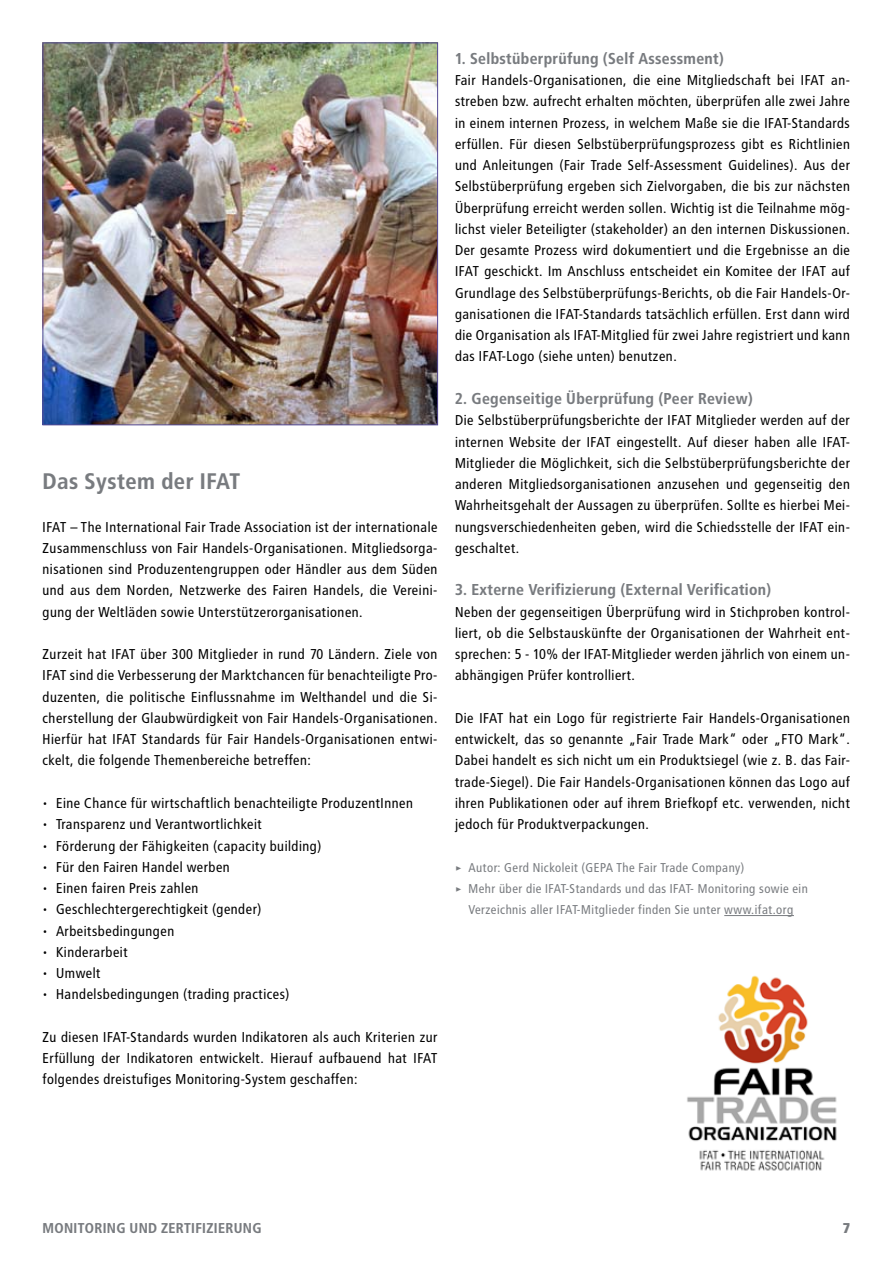
<style>
.page{position:relative;width:893px;height:1263px;background:#fff}
.page>*{position:absolute;margin:0;border:0;box-sizing:border-box;transform-origin:0 0}
.t1{font:700 22.5px "Transit";color:#787b7f}
.t2{font:700 15.75px "Transit";color:#787b7f}
.t3{font:14.25px/21.3px "Transit";color:#000;text-align:justify}
.t4{font:700 14.25px "Transit";color:#787b7f}
.t5{font:12.75px "Transit";color:#787b7f}
</style>
<div class="page">
<img style="left:45px;top:45px;width:391px;height:378px">
<div style="left:43px;top:43px;width:395px;height:382px;border:1px solid #544994"></div>
<img style="left:687px;top:975px;width:150px;height:196px">
<hr style="left:724px;top:915px;width:70px;height:1px;background:#787b7f">
<h1 class="t1" style="left:43px;top:468px;width:187px">Das System der I FAT</h1>
<p class="t3" style="left:43px;top:516px;width:397px">IFAT – The International Fair Trade Association ist der internationale Zusammenschluss von Fair Handels-Organisationen. Mitgliedsorga&shy;nisationen sind Produzentengruppen oder Händler aus dem Süden und aus dem Norden, Netzwerke des Fairen Handels, die Vereini&shy;gung der Weltläden sowie Unterstützerorganisationen.</p>
<p class="t3" style="left:43px;top:644px;width:397px">Zurzeit hat IFAT über 300 Mitglieder in rund 70 Ländern. Ziele von IFAT sind die Verbesserung der Marktchancen für benachteiligte Pro&shy;duzenten, die politische Einflussnahme im Welthandel und die Si&shy;cherstellung der Glaubwürdigkeit von Fair Handels-Organisationen.<br>Hierfür hat IFAT Standards für Fair Handels-Organisationen entwi&shy;ckelt, die folgende Themenbereiche betreffen:</p>
<p class="t3" style="left:43px;top:792px;width:372px">• Eine Chance für wirtschaftlich benachteiligte ProduzentInnen</p>
<p class="t3" style="left:43px;top:814px;width:221px">• Transparenz und Verantwortlichkeit</p>
<p class="t3" style="left:43px;top:835px;width:281px">• Förderung der Fähigkeiten (capacity building)</p>
<p class="t3" style="left:43px;top:856px;width:189px">• Für den Fairen Handel werben</p>
<p class="t3" style="left:43px;top:877px;width:158px">• Einen fairen Preis zahlen</p>
<p class="t3" style="left:43px;top:899px;width:221px">• Geschlechtergerechtigkeit (gender)</p>
<p class="t3" style="left:43px;top:920px;width:134px">• Arbeitsbedingungen</p>
<p class="t3" style="left:43px;top:941px;width:87px">• Kinderarbeit</p>
<p class="t3" style="left:43px;top:962px;width:60px">• Umwelt</p>
<p class="t3" style="left:43px;top:984px;width:249px">• Handelsbedingungen (trading practices)</p>
<p class="t3" style="left:43px;top:1026px;width:397px">Zu diesen IFAT-Standards wurden Indikatoren als auch Kriterien zur Erfüllung der Indikatoren entwickelt. Hierauf aufbauend hat IFAT folgendes dreistufiges Monitoring-System geschaffen:</p>
<p class="t2" style="left:455px;top:49px;width:271px">1. Selbstüberprüfung (Self Assessment)</p>
<p class="t3" style="left:455px;top:70px;width:397px">Fair Handels-Organisationen, die eine Mitgliedschaft bei IFAT an&shy;streben bzw. aufrecht erhalten möchten, überprüfen alle zwei Jahre in einem internen Prozess, in welchem Maße sie die IFAT-Standards erfüllen. Für diesen Selbstüberprüfungsprozess gibt es Richtlinien und Anleitungen (Fair Trade Self-Assessment Guidelines). Aus der Selbstüberprüfung ergeben sich Zielvorgaben, die bis zur nächsten Überprüfung erreicht werden sollen. Wichtig ist die Teilnahme mög&shy;lichst vieler Beteiligter (stakeholder) an den internen Diskussionen.<br>Der gesamte Prozess wird dokumentiert und die Ergebnisse an die IFAT geschickt. Im Anschluss entscheidet ein Komitee der IFAT auf Grundlage des Selbstüberprüfungs-Berichts, ob die Fair Handels-Or&shy;ganisationen die IFAT-Standards tatsächlich erfüllen. Erst dann wird die Organisation als IFAT-Mitglied für zwei Jahre registriert und kann das IFAT-Logo (siehe unten) benutzen.</p>
<p class="t2" style="left:455px;top:389px;width:300px">2. Gegenseitige Überprüfung (Peer Review)</p>
<p class="t3" style="left:455px;top:410px;width:397px">Die Selbstüberprüfungsberichte der IFAT Mitglieder werden auf der internen Website der IFAT eingestellt. Auf dieser haben alle IFAT-Mitglieder die Möglichkeit, sich die Selbstüberprüfungsberichte der anderen Mitgliedsorganisationen anzusehen und gegenseitig den Wahrheitsgehalt der Aussagen zu überprüfen. Sollte es hierbei Mei&shy;nungsverschiedenheiten geben, wird die Schiedsstelle der IFAT ein&shy;geschaltet.</p>
<p class="t2" style="left:455px;top:580px;width:318px">3. Externe Verifizierung (External Verification)</p>
<p class="t3" style="left:455px;top:601px;width:397px">Neben der gegenseitigen Überprüfung wird in Stichproben kontrol&shy;liert, ob die Selbstauskünfte der Organisationen der Wahrheit ent&shy;sprechen: 5 - 10% der IFAT-Mitglieder werden jährlich von einem un&shy;abhängigen Prüfer kontrolliert.</p>
<p class="t3" style="left:455px;top:707px;width:397px">Die IFAT hat ein Logo für registrierte Fair Handels-Organisationen entwickelt, das so genannte „Fair Trade Mark“ oder „FTO Mark“.<br>Dabei handelt es sich nicht um ein Produktsiegel (wie z. B. das Fair&shy;trade-Siegel). Die Fair Handels-Organisationen können das Logo auf ihren Publikationen oder auf ihrem Briefkopf etc. verwenden, nicht jedoch für Produktverpackungen.</p>
<p class="t5" style="left:455px;top:860px;width:291px">&gt; Autor: Gerd Nickoleit (GEPA The Fair Trade Company)</p>
<p class="t5" style="left:455px;top:881px;width:355px">&gt; Mehr über die IFAT-Standards und das IFAT- Monitoring sowie ein</p>
<p class="t5" style="left:468px;top:902px;width:327px">Ver-zeichnis aller IFAT-Mitglieder finden Sie unter www.ifat.org</p>
<p class="t4" style="left:43px;top:1220px;width:221px">Monitoring und Zertifizierung</p>
</div>
